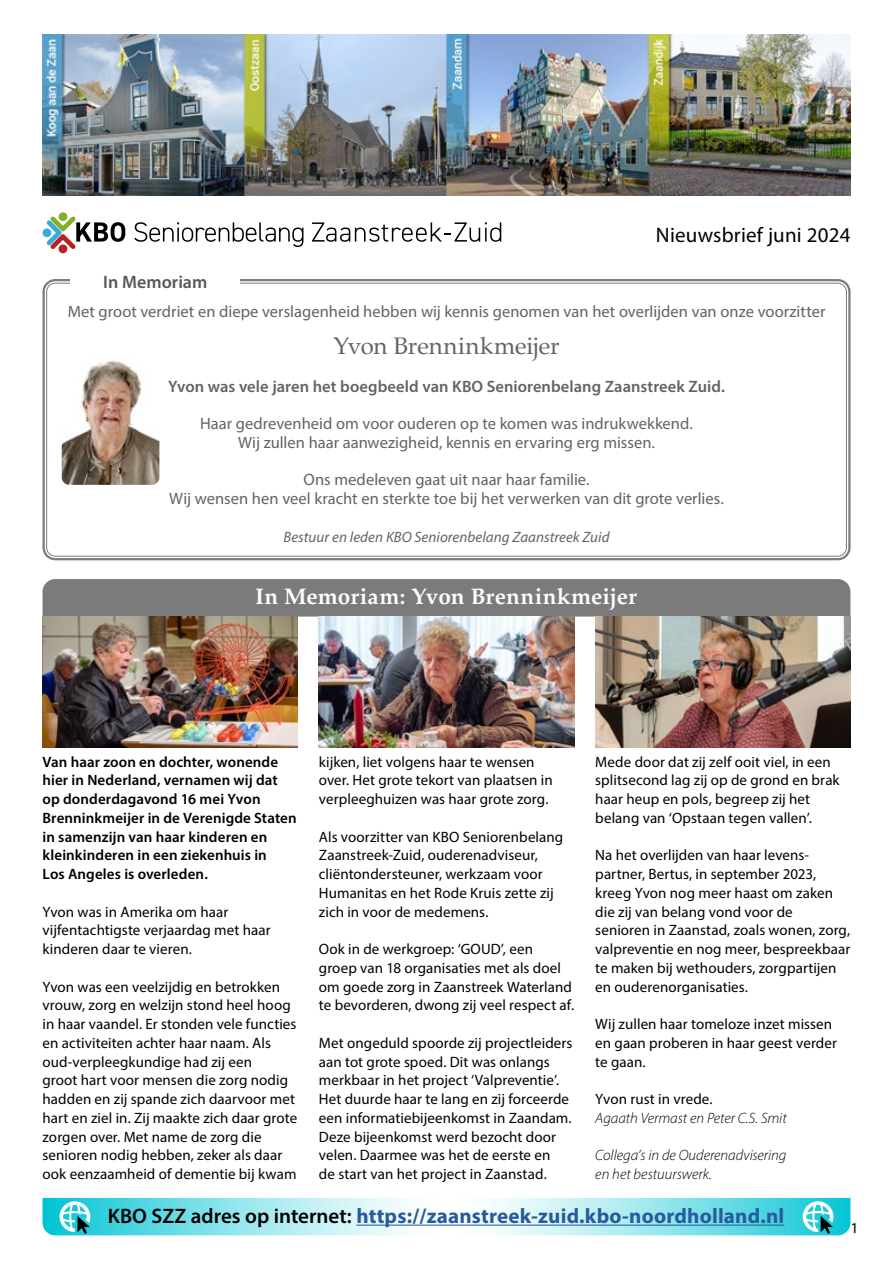
<style>
.page{position:relative;width:893px;height:1263px;background:#fff}
.page>*{position:absolute;margin:0;border:0;box-sizing:border-box;transform-origin:0 0}
.t1{font:24px "Palatino";color:#646363}
.t2{font:700 22.5px "Palatino";letter-spacing:.005em;color:#fff}
.t3{font:700 21px "Myriad Pro";letter-spacing:.01em;color:#275b9b}
.t4{font:21px "Myriad Pro";letter-spacing:.01em;color:#000}
.t5{font:600 18px "Myriad Pro";color:#575756}
.t6{font:16.5px/18.8px "Myriad Pro";color:#646363;text-align:center}
.t7{font:600 16.5px "Myriad Pro";letter-spacing:.005em;color:#646363}
.t8{font:15px/18.8px "Myriad Pro";letter-spacing:.005em;color:#000}
.t9{font:600 15px/18.8px "Myriad Pro";letter-spacing:.005em;color:#000}
.t10{font:italic 300 15px/18.8px "Myriad Pro";color:#000}
.t11{font:italic 15px "Myriad Pro";letter-spacing:.005em;color:#646363}
.t12{font:semi-expanded 15px "Myriad Pro";color:#000}
.s1{font-weight:600;color:#000}
</style>
<div class="page">
<svg style="left:43px;top:212px;width:82px;height:41px"></svg>
<svg style="left:134px;top:222px;width:169px;height:25px"></svg>
<svg style="left:312px;top:222px;width:189px;height:20px"></svg>
<img style="left:43px;top:34px;width:807px;height:162px">
<img style="left:62px;top:360px;width:97px;height:125px">
<div style="left:43px;top:279px;width:808px;height:281px;border:2px solid #7c7b7b;border-radius:12px"></div>
<div style="left:71px;top:274px;width:169px;height:16px;background:#fff"></div>
<div style="left:43px;top:579px;width:807px;height:38px;background:#7c7b7b"></div>
<svg style="left:43px;top:1198px;width:807px;height:37px;background:#97e3ea"></svg>
<img style="left:43px;top:616px;width:255px;height:132px">
<img style="left:319px;top:616px;width:255px;height:132px">
<img style="left:595px;top:616px;width:255px;height:132px">
<p class="t5" style="left:103px;top:270px;width:106px">In Memoriam</p>
<h3 class="t4" style="left:656px;top:222px;width:196px">Nieuwsbrief juni 2024</h3>
<p class="t6" style="left:68px;top:301px;width:759px">Met groot verdriet en diepe verslagenheid hebben wij kennis genomen van het overlijden van onze voorzitter</p>
<h1 class="t1" style="left:333px;top:326px;width:228px">Yvon Brenninkmeijer</h1>
<p class="t7" style="left:168px;top:375px;width:558px">Yvon was vele jaren het boegbeeld van KBO Seniorenbelang Zaanstreek Zuid.</p>
<p class="t6" style="left:200px;top:414px;width:494px">Haar gedrevenheid om voor ouderen op te komen was indrukwekkend.<br>Wij zullen haar aanwezigheid, kennis en ervaring erg missen.</p>
<p class="t6" style="left:169px;top:470px;width:556px">Ons medeleven gaat uit naar haar familie.<br>Wij wensen hen veel kracht en sterkte toe bij het verwerken van dit grote verlies.</p>
<p class="t11" style="left:284px;top:527px;width:327px">Bestuur en leden KBO Seniorenbelang Zaanstreek Zuid</p>
<h2 class="t2" style="left:255px;top:577px;width:383px">In Memoriam: Yvon Brenninkmeijer</h2>
<p class="t9" style="left:43px;top:752px;width:256px">Van haar zoon en dochter, wonende hier in Nederland, vernamen wij dat op donderdagavond 16 mei Yvon Brenninkmeijer in de Verenigde Staten in samenzijn van haar kinderen en kleinkinderen in een ziekenhuis in<br>Los Angeles is overleden.</p>
<p class="t8" style="left:43px;top:902px;width:230px">Yvon was in Amerika om haar vijfentachtigste verjaardag met haar kinderen daar te vieren.</p>
<p class="t8" style="left:43px;top:977px;width:256px">Yvon was een veelzijdig en betrokken vrouw, zorg en welzijn stond heel hoog in haar vaandel. Er stonden vele functies en activiteiten achter haar naam. Als oud-verpleegkundige had zij een<br>groot hart voor mensen die zorg nodig hadden en zij spande zich daarvoor met hart en ziel in. Zij maakte zich daar grote zorgen over. Met name de zorg die senioren nodig hebben, zeker als daar ook eenzaamheid of dementie bij kwam</p>
<p class="t8" style="left:319px;top:752px;width:235px">kijken, liet volgens haar te wensen over. Het grote tekort van plaatsen in verpleeghuizen was haar grote zorg.</p>
<p class="t8" style="left:319px;top:827px;width:246px">Als voorzitter van KBO Seniorenbelang Zaanstreek-Zuid, ouderenadviseur, cliëntondersteuner, werkzaam voor Humanitas en het Rode Kruis zette zij zich in voor de medemens.</p>
<p class="t8" style="left:319px;top:939px;width:257px">Ook in de werkgroep: ‘GOUD’, een groep van 18 organisaties met als doel om goede zorg in Zaanstreek Waterland te bevorderen, dwong zij veel respect af.</p>
<p class="t8" style="left:319px;top:1033px;width:255px">Met ongeduld spoorde zij projectleiders aan tot grote spoed. Dit was onlangs merkbaar in het project ‘Valpreventie’.<br>Het duurde haar te lang en zij forceerde een informatiebijeenkomst in Zaandam.<br>Deze bijeenkomst werd bezocht door velen. Daarmee was het de eerste en<br>de start van het project in Zaanstad.</p>
<p class="t8" style="left:595px;top:752px;width:246px">Mede door dat zij zelf ooit viel, in een splitsecond lag zij op de grond en brak haar heup en pols, begreep zij het belang van ‘Opstaan tegen vallen’.</p>
<p class="t8" style="left:595px;top:846px;width:256px">Na het overlijden van haar levens&shy;partner, Bertus, in september 2023, kreeg Yvon nog meer haast om zaken die zij van belang vond voor de senioren in Zaanstad, zoals wonen, zorg, valpreventie en nog meer, bespreekbaar te maken bij wethouders, zorgpartijen en ouderenorganisaties.</p>
<p class="t8" style="left:595px;top:1014px;width:243px">Wij zullen haar tomeloze inzet missen en gaan proberen in haar geest verder te gaan.</p>
<p class="t8" style="left:595px;top:1089px;width:119px">Yvon rust in vrede.</p>
<p class="t10" style="left:595px;top:1108px;width:193px">Agaath Vermast en Peter C.S. Smit</p>
<p class="t10" style="left:595px;top:1146px;width:193px">Collega’s in de Ouderenadvisering en het bestuurswerk.</p>
<h3 class="t3" style="left:108px;top:1202px;width:678px"><span class="s1">KBO SZZ adres op internet:</span> https://zaanstreek-zuid.kbo-noordholland.nl</h3>
<p class="t12" style="left:851px;top:1219px;width:10px">1</p>
</div>
